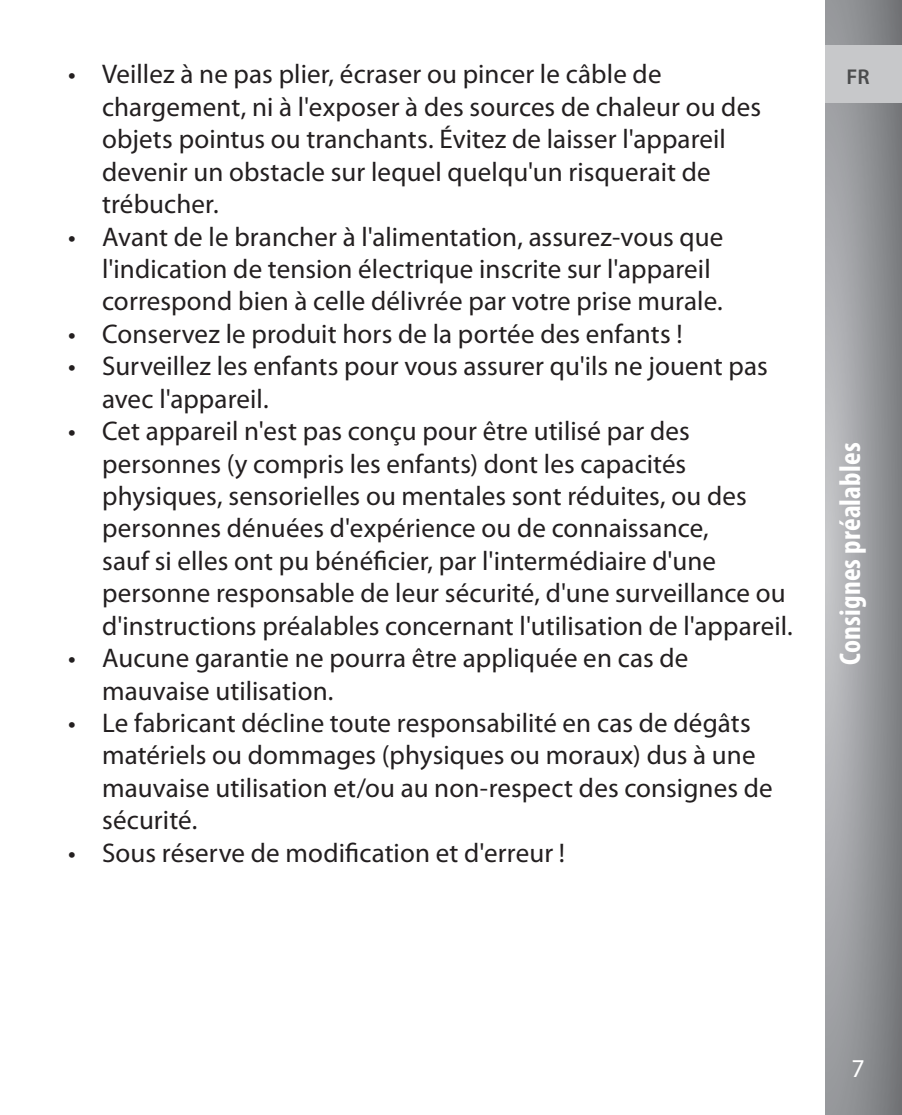
<style>
.page{position:relative;width:902px;height:1115px;background:#fff}
.page>*{position:absolute;margin:0;border:0;box-sizing:border-box;transform-origin:0 0}
.t1{font:700 condensed 30px "Myriad Pro";letter-spacing:.005em;color:#fff}
.t2{font:27px/32.4px "Myriad Pro";letter-spacing:.005em;color:#231f20}
.t3{font:25.8px "Myriad Pro";color:#fff}
.t4{font:600 21.6px "Myriad Pro";color:#4b4c4d}
</style>
<div class="page">
<svg style="left:825px;top:0;width:76px;height:1114px;background:#999b9e"></svg>
<div style="left:825px;top:45px;width:76px;height:58px;background:#c7c8ca"></div>
<p class="t2" style="left:68px;top:58px;width:595px">• Veillez à ne pas plier, écraser ou pincer le câble de</p>
<p class="t4" style="left:846px;top:63px;width:25px">FR</p>
<p class="t2" style="left:102px;top:90px;width:660px">chargement, ni à l'exposer à des sources de chaleur ou des objets pointus ou tranchants. Évitez de laisser l'appareil devenir un obstacle sur lequel quelqu'un risquerait de trébucher.</p>
<p class="t2" style="left:102px;top:220px;width:622px;text-indent:-34px">• Avant de le brancher à l'alimentation, assurez-vous que l'indication de tension électrique inscrite sur l'appareil correspond bien à celle délivrée par votre prise murale.</p>
<p class="t2" style="left:68px;top:317px;width:616px">• Conservez le produit hors de la portée des enfants !</p>
<p class="t2" style="left:102px;top:349px;width:667px;text-indent:-34px">• Surveillez les enfants pour vous assurer qu'ils ne jouent pas avec l'appareil.</p>
<p class="t2" style="left:102px;top:414px;width:692px;text-indent:-34px">• Cet appareil n'est pas conçu pour être utilisé par des personnes (y compris les enfants) dont les capacités physiques, sensorielles ou mentales sont réduites, ou des personnes dénuées d'expérience ou de connaissance,<br>sauf si elles ont pu bénéficier, par l'intermédiaire d'une personne responsable de leur sécurité, d'une surveillance ou d'instructions préalables concernant l'utilisation de l'appareil.</p>
<p class="t2" style="left:102px;top:641px;width:587px;text-indent:-34px">• Aucune garantie ne pourra être appliquée en cas de mauvaise utilisation.</p>
<p class="t2" style="left:102px;top:706px;width:672px;text-indent:-34px">• Le fabricant décline toute responsabilité en cas de dégâts matériels ou dommages (physiques ou moraux) dus à une mauvaise utilisation et/ou au non-respect des consignes de sécurité.</p>
<p class="t2" style="left:68px;top:835px;width:498px">• Sous réserve de modification et d'erreur !</p>
<p class="t1" style="left:831px;top:664px;width:224px;rotate:-90deg">Consignes préalables</p>
<p class="t3" style="left:851px;top:1051px;width:15px">7</p>
</div>
